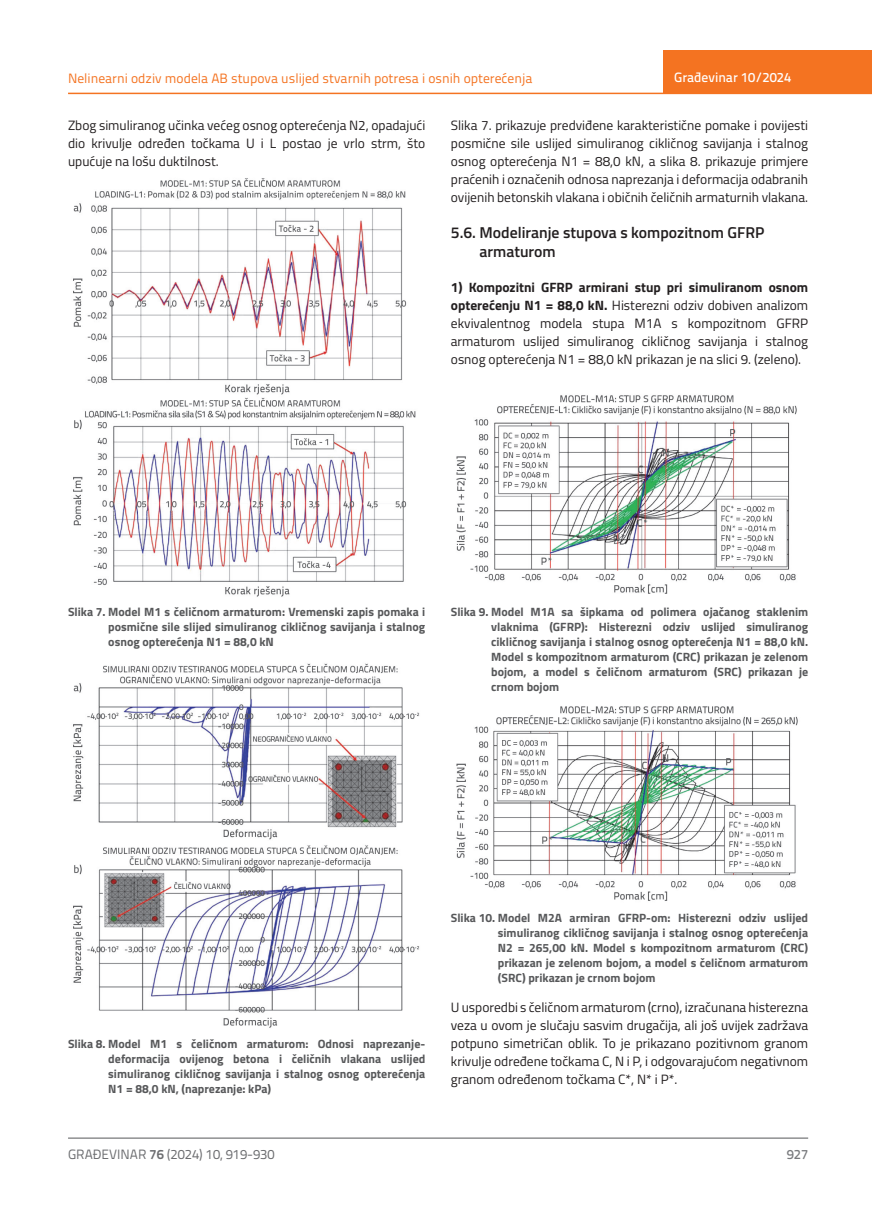
<style>
.page{position:relative;width:872px;height:1212px;background:#fff}
.page>*{position:absolute;margin:0;border:0;box-sizing:border-box;transform-origin:0 0}
.t1{font:600 15.75px/19.5px "Titillium";color:#231f20}
.t2{font:13.5px/18px "Titillium";color:#231f20;text-align:justify}
.t3{font:13.5px "Titillium Text 22 L";color:#f47321}
.t4{font:13.5px "Titillium Text 22 L";color:#6c6d70}
.t5{font:500 13.5px "Titillium Text 22 L";color:#fff}
.t6{font:500 13.5px "Titillium Text 22 L";color:#787a7d}
.t7{font:700 12px/15px "Titillium";color:#57585a;text-align:justify}
.s1{font-weight:700}
</style>
<div class="page">
<hr style="left:68px;top:93px;width:804px;height:1px;background:#f47321">
<div style="left:663px;top:50px;width:209px;height:44px;background:#f47321"></div>
<hr style="left:68px;top:1138px;width:740px;height:1px;background:#57585a">
<img style="left:73px;top:178px;width:343px;height:419px">
<img style="left:73px;top:663px;width:347px;height:365px">
<img style="left:456px;top:395px;width:341px;height:199px">
<img style="left:456px;top:706px;width:342px;height:195px">
<p class="t3" style="left:68px;top:68px;width:466px">Nelinearni odziv modela AB stupova uslijed stvarnih potresa i osnih opterećenja</p>
<p class="t2" style="left:68px;top:115px;width:359px">Zbog simuliranog učinka većeg osnog opterećenja N2, opadajući dio krivulje određen točkama U i L postao je vrlo strm, što upućuje na lošu duktilnost.</p>
<p class="t5" style="left:674px;top:67px;width:118px">Građevinar 10/2024</p>
<p class="t2" style="left:451px;top:115px;width:359px">Slika 7. prikazuje predviđene karakteristične pomake i povijesti posmične sile uslijed simuliranog cikličnog savijanja i stalnog osnog opterećenja N1 = 88,0 kN, a slika 8. prikazuje primjere praćenih i označenih odnosa naprezanja i deformacija odabranih ovijenih betonskih vlakana i običnih čeličnih armaturnih vlakana.</p>
<p class="t1" style="left:479px;top:222px;width:286px;text-indent:-29px">5.6. Modeliranje stupova s kompozitnom GFRP armaturom</p>
<p class="t2" style="left:451px;top:277px;width:359px"><span class="s1">1) Kompozitni GFRP armirani stup pri simuliranom osnom opterećenju N1 = 88,0 kN.</span> Histerezni odziv dobiven analizom ekvivalentnog modela stupa M1A s kompozitnom GFRP armaturom uslijed simuliranog cikličnog savijanja i stalnog osnog opterećenja N1 = 88,0 kN prikazan je na slici 9. (zeleno).</p>
<p class="t7" style="left:108px;top:604px;width:318px;text-indent:-40px">Slika 7. Model M1 s čeličnom armaturom: Vremenski zapis pomaka i posmične sile slijed simuliranog cikličnog savijanja i stalnog osnog opterećenja N1 = 88,0 kN</p>
<p class="t7" style="left:491px;top:604px;width:318px;text-indent:-40px">Slika 9. Model M1A sa šipkama od polimera ojačanog staklenim vlaknima (GFRP): Histerezni odziv uslijed simuliranog cikličnog savijanja i stalnog osnog opterećenja N1 = 88,0 kN.<br>Model s kompozitnom armaturom (CRC) prikazan je zelenom bojom, a model s čeličnom armaturom (SRC) prikazan je crnom bojom</p>
<p class="t7" style="left:108px;top:1036px;width:318px;text-indent:-40px">Slika 8. Model M1 s čeličnom armaturom: Odnosi naprezanje&shy;deformacija ovijenog betona i čeličnih vlakana uslijed simuliranog cikličnog savijanja i stalnog osnog opterećenja N1 = 88,0 kN, (naprezanje: kPa)</p>
<p class="t7" style="left:498px;top:910px;width:312px;text-indent:-47px">Slika 10. Model M2A armiran GFRP-om: Histerezni odziv uslijed simuliranog cikličnog savijanja i stalnog osnog opterećenja N2 = 265,00 kN. Model s kompozitnom armaturom (CRC) prikazan je zelenom bojom, a model s čeličnom armaturom (SRC) prikazan je crnom bojom</p>
<p class="t2" style="left:451px;top:998px;width:359px">U usporedbi s čeličnom armaturom (crno), izračunana histerezna veza u ovom je slučaju sasvim drugačija, ali još uvijek zadržava potpuno simetričan oblik. To je prikazano pozitivnom granom krivulje određene točkama C, N i P, i odgovarajućom negativnom granom određenom točkama C*, N* i P*.</p>
<p class="t4" style="left:68px;top:1144px;width:208px">GRAĐEVINAR <span class="s1">76</span> (2024) 10, 919-930</p>
<p class="t6" style="left:786px;top:1144px;width:23px">927</p>
</div>
